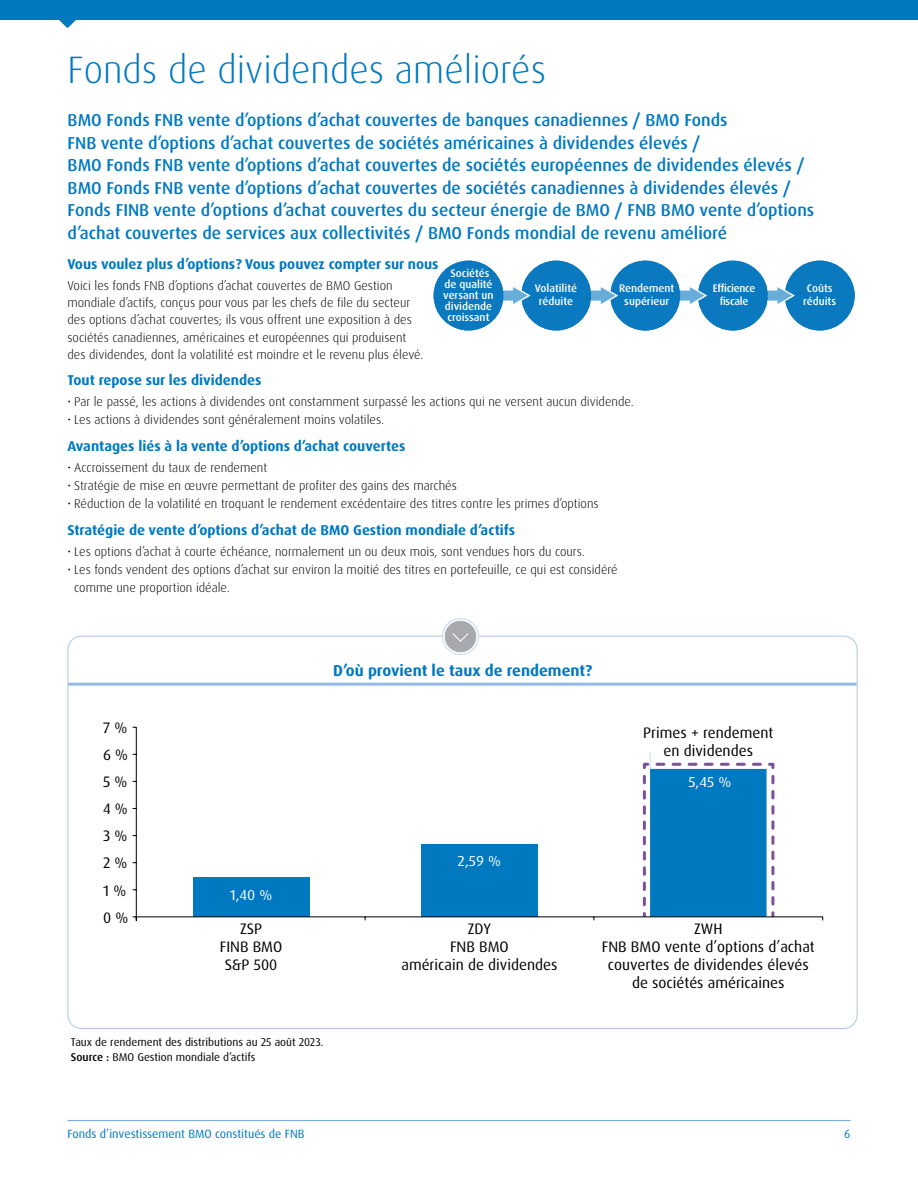
<style>
.page{position:relative;width:918px;height:1188px;background:#fff}
.page>*{position:absolute;margin:0;border:0;box-sizing:border-box;transform-origin:0 0}
.Section_head{font:300 38.25px "Dax Pro";color:#0079c1}
.Deck{font:500 17.25px/22.5px "Dax Pro";color:#0079c1}
.Chart_headline_11_pt{font:700 15.75px "Dax Pro";color:#0079c1}
.t1{font:15.15px/18.3px "Dax Pro";color:#010101;text-align:center}
.t2{font:15.15px/18.3px "Dax Pro";color:#000;text-align:center}
.t3{font:14.4px "Dax Pro";color:#fff;scale:1.05 1}
.Subhead__H4{font:700 14.25px "Dax Pro";color:#0079c1}
.body{font:700 14.25px "Dax Pro";color:#0079c1}
.body-2{font:300 12.75px/17.2px "Dax Pro";color:#000}
.t4{font:12px "Dax Pro";color:#0079c1}
.body-3{font:11.25px "Dax Pro";color:#000}
.t5{font:500 10.95px/10.9px "Dax Pro";color:#fff;text-align:center}
.t6{font:500 10.95px/13.2px "Dax Pro";letter-spacing:-.025em;color:#fff;text-align:center}
.s1{font-weight:500}
</style>
<div class="page">
<svg style="left:59px;top:20px;width:17px;height:8px"></svg>
<div style="left:0;top:0;width:918px;height:20px;background:#0079c1"></div>
<hr style="left:68px;top:1120px;width:782px;height:1px;background:#7cacdc">
<div style="left:783px;top:259px;width:73px;height:73px;border:3px solid #fff;border-radius:50%"></div>
<div style="left:697px;top:259px;width:72px;height:73px;border:3px solid #fff;border-radius:50%"></div>
<div style="left:609px;top:259px;width:73px;height:73px;border:3px solid #fff;border-radius:50%"></div>
<div style="left:520px;top:259px;width:73px;height:73px;border:3px solid #fff;border-radius:50%"></div>
<div style="left:785px;top:261px;width:70px;height:69px;background:#0b79bf;border-radius:50%"></div>
<div style="left:759px;top:289px;width:20px;height:13px;background:#b8d9ed"></div>
<div style="left:757px;top:291px;width:23px;height:10px;background:#66aed9"></div>
<svg style="left:776px;top:285px;width:19px;height:22px"></svg>
<div style="left:698px;top:261px;width:70px;height:69px;background:#0b79bf;border-radius:50%"></div>
<div style="left:672px;top:289px;width:19px;height:13px;background:#b8d9ed"></div>
<div style="left:669px;top:291px;width:23px;height:10px;background:#66aed9"></div>
<svg style="left:688px;top:285px;width:19px;height:22px"></svg>
<div style="left:610px;top:261px;width:70px;height:69px;background:#0b79bf;border-radius:50%"></div>
<div style="left:583px;top:289px;width:19px;height:13px;background:#b8d9ed"></div>
<div style="left:580px;top:291px;width:23px;height:10px;background:#66aed9"></div>
<svg style="left:599px;top:285px;width:19px;height:22px"></svg>
<div style="left:521px;top:261px;width:70px;height:69px;background:#0b79bf;border-radius:50%"></div>
<div style="left:495px;top:289px;width:20px;height:13px;background:#b8d9ed"></div>
<div style="left:492px;top:291px;width:24px;height:10px;background:#66aed9"></div>
<svg style="left:512px;top:285px;width:19px;height:22px"></svg>
<div style="left:434px;top:261px;width:69px;height:69px;background:#0b79bf;border-radius:50%"></div>
<hr style="left:68px;top:683px;width:789px;height:3px;background:#95b9e2">
<div style="left:193px;top:877px;width:116px;height:40px;background:#0079c1"></div>
<div style="left:421px;top:844px;width:117px;height:73px;background:#0079c1"></div>
<svg style="left:642px;top:752px;width:133px;height:164px"></svg>
<hr style="left:136px;top:727px;width:1px;height:194px;background:#000">
<hr style="left:136px;top:916px;width:687px;height:1px;background:#000">
<svg style="left:442px;top:618px;width:37px;height:37px"></svg>
<p class="Section_head" style="left:68px;top:45px;width:480px">Fonds de dividendes améliorés</p>
<p class="Deck" style="left:68px;top:109px;width:748px">BMO Fonds FNB vente d’options d’achat couvertes de banques canadiennes / BMO Fonds<br>FNB vente d’options d’achat couvertes de sociétés américaines à dividendes élevés /<br>BMO Fonds FNB vente d’options d’achat couvertes de sociétés européennes de dividendes élevés / BMO Fonds FNB vente d’options d’achat couvertes de sociétés canadiennes à dividendes élevés / Fonds FINB vente d’options d’achat couvertes du secteur énergie de BMO / FNB BMO vente d’options d’achat couvertes de services aux collectivités / BMO Fonds mondial de revenu amélioré</p>
<p class="body" style="left:68px;top:255px;width:373px">Vous voulez plus d’options? Vous pouvez compter sur nous</p>
<p class="body-2" style="left:68px;top:277px;width:358px">Voici les fonds FNB d’options d’achat couvertes de BMO Gestion mondiale d’actifs, conçus pour vous par les chefs de file du secteur des options d’achat couvertes; ils vous offrent une exposition à des sociétés canadiennes, américaines et européennes qui produisent des dividendes, dont la volatilité est moindre et le revenu plus élevé.</p>
<h4 class="Subhead__H4" style="left:68px;top:371px;width:195px">Tout repose sur les dividendes</h4>
<p class="body-2" style="left:68px;top:393px;width:568px">• Par le passé, les actions à dividendes ont constamment surpassé les actions qui ne versent aucun dividende.</p>
<p class="body-2" style="left:68px;top:411px;width:318px">• Les actions à dividendes sont généralement moins volatiles.</p>
<h4 class="Subhead__H4" style="left:68px;top:437px;width:339px">Avantages liés à la vente d’options d’achat couvertes</h4>
<p class="body-2" style="left:68px;top:459px;width:201px">• Accroissement du taux de rendement</p>
<p class="body-2" style="left:68px;top:477px;width:391px">• Stratégie de mise en œuvre permettant de profiter des gains des marchés</p>
<p class="body-2" style="left:68px;top:495px;width:533px">• Réduction de la volatilité en troquant le rendement excédentaire des titres contre les primes d’options</p>
<h4 class="Subhead__H4" style="left:68px;top:520px;width:449px">Stratégie de vente d’options d’achat de BMO Gestion mondiale d’actifs</h4>
<p class="body-2" style="left:68px;top:543px;width:519px">• Les options d’achat à courte échéance, normalement un ou deux mois, sont vendues hors du cours.</p>
<p class="body-2" style="left:74px;top:560px;width:545px;line-height:18px;text-indent:-7px">• Les fonds vendent des options d’achat sur environ la moitié des titres en portefeuille, ce qui est considéré comme une proportion idéale.</p>
<p class="t5" style="left:443px;top:268px;width:52px">Sociétés de qualité versant un dividende croissant</p>
<p class="t6" style="left:713px;top:282px;width:44px">Efficience fiscale</p>
<p class="t5" style="left:535px;top:282px;width:43px;line-height:13.2px">Volatilité réduite</p>
<p class="t5" style="left:619px;top:282px;width:57px;line-height:13.2px">Rendement supérieur</p>
<p class="t5" style="left:803px;top:282px;width:34px;line-height:13.2px">Coûts réduits</p>
<p class="t1" style="left:103px;top:719px;width:26px">7 %</p>
<p class="t1" style="left:103px;top:746px;width:27px">6 %</p>
<p class="t1" style="left:103px;top:773px;width:26px">5 %</p>
<p class="t1" style="left:103px;top:800px;width:26px">4 %</p>
<p class="t1" style="left:103px;top:827px;width:26px">3 %</p>
<p class="t1" style="left:103px;top:854px;width:26px">2 %</p>
<p class="t1" style="left:103px;top:881px;width:25px">1 %</p>
<p class="t1" style="left:103px;top:908px;width:27px">0 %</p>
<p class="t3" style="left:230px;top:885px;width:42px">1,40 %</p>
<h4 class="Chart_headline_11_pt" style="left:333px;top:660px;width:261px">D’où provient le taux de rendement?</h4>
<p class="t3" style="left:458px;top:852px;width:43px">2,59 %</p>
<p class="t2" style="left:643px;top:723px;width:132px">Primes + rendement en dividendes</p>
<p class="t3" style="left:688px;top:773px;width:43px">5,45 %</p>
<p class="t1" style="left:220px;top:919px;width:64px">ZSP<br>FINB BMO<br>S&amp;P 500</p>
<p class="t1" style="left:401px;top:919px;width:158px">ZDY<br>FNB BMO<br>américain de dividendes</p>
<p class="t1" style="left:602px;top:919px;width:215px">ZWH<br>FNB BMO vente d’options d’achat couvertes de dividendes élevés de sociétés américaines</p>
<p class="body-3" style="left:71px;top:1035px;width:254px">Taux de rendement des distributions au 25 août 2023.</p>
<p class="body-3" style="left:71px;top:1050px;width:186px"><span class="s1">Source :</span> BMO Gestion mondiale d’actifs</p>
<p class="t4" style="left:68px;top:1126px;width:239px">Fonds d’investissement BMO constitués de FNB</p>
<p class="t4" style="left:844px;top:1126px;width:8px">6</p>
</div>
